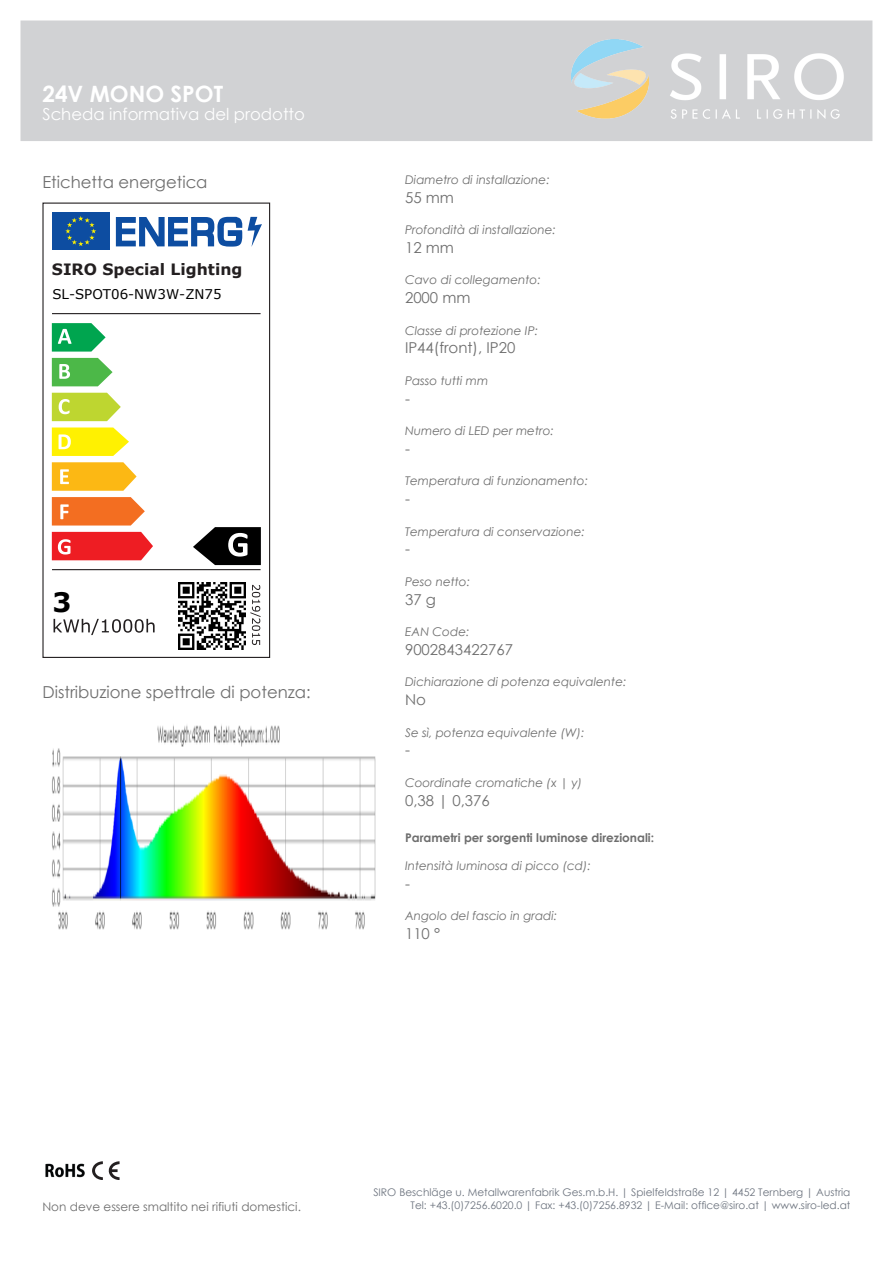
<style>
.page{position:relative;width:893px;height:1263px;background:#fff}
.page>*{position:absolute;margin:0;border:0;box-sizing:border-box;transform-origin:0 0}
.t1{font:700 26.85px "Verdana";color:#000}
.t2{font:700 22.5px "Century Gothic";color:#fff}
.t3{font:700 17.85px "Verdana";color:#231f20}
.t4{font:16.5px "Century Gothic";color:#6e6e6e}
.t5{font:16.5px "Century Gothic";color:#fff}
.t6{font:700 15.6px "Verdana";color:#231f20}
.t7{font:15px "Century Gothic";color:#6e6e6e}
.t8{font:13.35px "Verdana";color:#000}
.t9{font:italic 12px "Century Gothic";color:#6e6e6e}
.t10{font:12px "Century Gothic";color:#6e6e6e}
.t11{font:700 12px "Century Gothic";color:#6e6e6e}
.t12{font:10.5px/12.6px "Century Gothic";color:#6d747f;text-align:right}
</style>
<div class="page">
<div style="left:21px;top:21px;width:851px;height:120px;background:#d1d2d4"></div>
<img style="left:571px;top:40px;width:272px;height:78px">
<img style="left:45px;top:1163px;width:40px;height:15px">
<svg style="left:92px;top:1161px;width:27px;height:19px"></svg>
<div style="left:52px;top:212px;width:58px;height:38px;background:#0d4da1"></div>
<svg style="left:65px;top:216px;width:31px;height:30px"></svg>
<svg style="left:116px;top:217px;width:126px;height:30px"></svg>
<svg style="left:248px;top:217px;width:14px;height:30px"></svg>
<svg style="left:52px;top:323px;width:54px;height:29px"></svg>
<svg style="left:52px;top:358px;width:61px;height:28px"></svg>
<svg style="left:52px;top:393px;width:69px;height:28px;background:#c7db4d"></svg>
<svg style="left:52px;top:427px;width:77px;height:29px;background:#fff32b"></svg>
<svg style="left:52px;top:462px;width:85px;height:29px;background:#fcc133"></svg>
<svg style="left:52px;top:497px;width:93px;height:28px;background:#f47d38"></svg>
<svg style="left:52px;top:532px;width:101px;height:28px;background:#ef3237"></svg>
<svg style="left:54px;top:619px;width:101px;height:16px"></svg>
<hr style="left:52px;top:313px;width:209px;height:1px;background:#231f20">
<hr style="left:52px;top:569px;width:209px;height:1px;background:#231f20">
<svg style="left:250px;top:585px;width:11px;height:60px"></svg>
<div style="left:42px;top:203px;width:228px;height:455px;border:1px solid #231f20"></div>
<svg style="left:193px;top:527px;width:68px;height:38px"></svg>
<img style="left:179px;top:582px;width:67px;height:67px">
<img style="left:52px;top:724px;width:324px;height:206px">
<h2 class="t2" style="left:42px;top:80px;width:182px">24V MONO SPOT</h2>
<h3 class="t5" style="left:42px;top:104px;width:264px">Scheda informativa del prodotto</h3>
<p class="t9" style="left:405px;top:172px;width:146px">Diametro di installazione:</p>
<p class="t7" style="left:405px;top:188px;width:50px">55 mm</p>
<p class="t9" style="left:405px;top:222px;width:152px">Profondità di installazione:</p>
<p class="t7" style="left:405px;top:238px;width:50px">12 mm</p>
<p class="t9" style="left:405px;top:273px;width:137px">Cavo di collegamento:</p>
<p class="t7" style="left:405px;top:288px;width:67px">2000 mm</p>
<p class="t9" style="left:405px;top:323px;width:135px">Classe di protezione IP:</p>
<p class="t7" style="left:405px;top:339px;width:112px">IP44(front), IP20</p>
<p class="t9" style="left:405px;top:373px;width:85px">Passo tutti mm</p>
<p class="t7" style="left:405px;top:389px;width:6px">-</p>
<p class="t9" style="left:405px;top:423px;width:150px">Numero di LED per metro:</p>
<p class="t7" style="left:405px;top:439px;width:6px">-</p>
<p class="t9" style="left:405px;top:474px;width:185px">Temperatura di funzionamento:</p>
<p class="t7" style="left:405px;top:489px;width:6px">-</p>
<p class="t9" style="left:405px;top:524px;width:181px">Temperatura di conservazione:</p>
<p class="t7" style="left:405px;top:540px;width:6px">-</p>
<p class="t9" style="left:405px;top:574px;width:67px">Peso netto:</p>
<p class="t7" style="left:405px;top:590px;width:32px">37 g</p>
<p class="t9" style="left:405px;top:624px;width:66px">EAN Code:</p>
<p class="t7" style="left:405px;top:640px;width:110px">9002843422767</p>
<p class="t9" style="left:405px;top:675px;width:223px">Dichiarazione di potenza equivalente:</p>
<p class="t7" style="left:405px;top:690px;width:22px">No</p>
<p class="t9" style="left:405px;top:725px;width:181px">Se sì, potenza equivalente (W):</p>
<p class="t7" style="left:405px;top:741px;width:6px">-</p>
<p class="t9" style="left:405px;top:775px;width:179px">Coordinate cromatiche (x | y)</p>
<p class="t7" style="left:405px;top:791px;width:86px">0,38 | 0,376</p>
<h3 class="t4" style="left:42px;top:171px;width:167px">Etichetta energetica</h3>
<h3 class="t6" style="left:52px;top:260px;width:192px">SIRO Special Lighting</h3>
<h3 class="t3" style="left:458px;top:260px;width:110px">Ges.m.b.H.</h3>
<p class="t8" style="left:52px;top:285px;width:171px">SL-SPOT06-NW3W-ZN75</p>
<h1 class="t1" style="left:52px;top:585px;width:21px">3</h1>
<h3 class="t4" style="left:42px;top:681px;width:270px">Distribuzione spettrale di potenza:</h3>
<p class="t11" style="left:405px;top:830px;width:251px">Parametri per sorgenti luminose direzionali:</p>
<p class="t9" style="left:405px;top:858px;width:187px">Intensità luminosa di picco (cd):</p>
<p class="t7" style="left:405px;top:874px;width:6px">-</p>
<p class="t9" style="left:405px;top:909px;width:154px">Angolo del fascio in gradi:</p>
<p class="t7" style="left:405px;top:924px;width:37px">110 °</p>
<p class="t10" style="left:42px;top:1199px;width:260px">Non deve essere smaltito nei rifiuti domestici.</p>
<p class="t12" style="left:373px;top:1186px;width:479px">SIRO Beschläge u. Metallwarenfabrik Ges.m.b.H. | Spielfeldstraße 12 | 4452 Ternberg | Austria<br>Tel: +43.(0)7256.6020.0 | Fax: +43.(0)7256.8932 | E-Mail: office@siro.at | www.siro-led.at</p>
</div>
